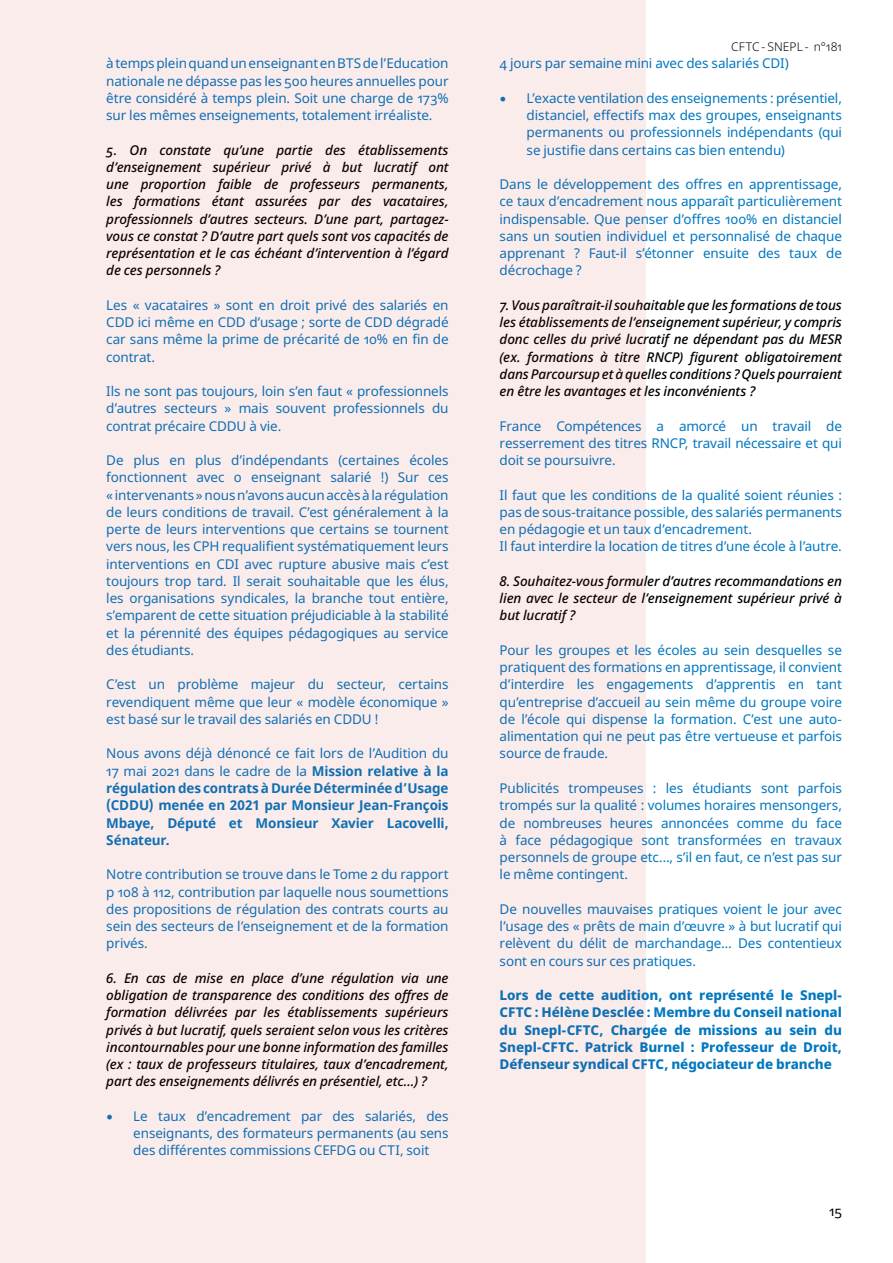
<style>
.page{position:relative;width:893px;height:1263px;background:#fff}
.page>*{position:absolute;margin:0;border:0;box-sizing:border-box;transform-origin:0 0}
.t1{font:13.5px/17.2px "Noto Sans";letter-spacing:-.01em;color:#0077c0;text-align:justify}
.t2{font:italic 500 13.5px/17.2px "Noto Sans";letter-spacing:-.01em;color:#000;text-align:justify}
.t3{font:700 13.5px/17.2px "Noto Sans";letter-spacing:-.01em;color:#0077c0;text-align:justify}
.t4{font:800 13.5px/17.2px "Noto Sans";letter-spacing:-.005em;color:#0077c0;text-align:justify}
.t5{font:13.5px "Noto Sans";color:#000}
.t6{font:300 12px "Noto Sans";letter-spacing:.01em;color:#000}
.s1{font-weight:400}
.s2{font-family:"Minion Pro";font-size:18px}
</style>
<div class="page">
<div style="left:0;top:0;width:645px;height:1263px;background:#fbecec"></div>
<p class="t1" style="left:106px;top:55px;width:344px">à temps plein quand un enseignant en BTS de l’Education nationale ne dépasse pas les 500 heures annuelles pour être considéré à temps plein. Soit une charge de 173% sur les mêmes enseignements, totalement irréaliste.</p>
<p class="t2" style="left:106px;top:141px;width:344px">5. On constate qu’une partie des établissements d’enseignement supérieur privé à but lucratif ont une proportion faible de professeurs permanents, les formations étant assurées par des vacataires, professionnels d’autres secteurs. D’une part, partagez&shy;vous ce constat ? D’autre part quels sont vos capacités de représentation et le cas échéant d’intervention à l’égard de ces personnels ?</p>
<p class="t1" style="left:106px;top:297px;width:344px">Les « vacataires » sont en droit privé des salariés en CDD ici même en CDD d’usage ; sorte de CDD dégradé car sans même la prime de précarité de 10% en fin de contrat.</p>
<p class="t1" style="left:106px;top:383px;width:344px">Ils ne sont pas toujours, loin s’en faut « professionnels d’autres secteurs » mais souvent professionnels du contrat précaire CDDU à vie.</p>
<p class="t1" style="left:106px;top:452px;width:344px">De plus en plus d’indépendants (certaines écoles fonctionnent avec 0 enseignant salarié !) Sur ces « intervenants » nous n’avons aucun accès à la régulation de leurs conditions de travail. C’est généralement à la perte de leurs interventions que certains se tournent vers nous, les CPH requalifient systématiquement leurs interventions en CDI avec rupture abusive mais c’est toujours trop tard. Il serait souhaitable que les élus, les organisations syndicales, la branche tout entière, s’emparent de cette situation préjudiciable à la stabilité et la pérennité des équipes pédagogiques au service des étudiants.</p>
<p class="t1" style="left:106px;top:676px;width:344px">C’est un problème majeur du secteur, certains revendiquent même que leur « modèle économique » est basé sur le travail des salariés en CDDU !</p>
<p class="t3" style="left:106px;top:745px;width:344px"><span class="s1">Nous avons déjà dénoncé ce fait lors de l’Audition du 17 mai 2021 dans le cadre de la</span> Mission relative à la régulation des contrats à Durée Déterminée d’Usage (CDDU) menée en 2021 par Monsieur Jean-François Mbaye, Député et Monsieur Xavier Lacovelli, Sénateur.</p>
<p class="t1" style="left:106px;top:866px;width:344px">Notre contribution se trouve dans le Tome 2 du rapport p 108 à 112, contribution par laquelle nous soumettions des propositions de régulation des contrats courts au sein des secteurs de l’enseignement et de la formation privés.</p>
<p class="t2" style="left:106px;top:969px;width:344px">6. En cas de mise en place d’une régulation via une obligation de transparence des conditions des offres de formation délivrées par les établissements supérieurs privés à but lucratif, quels seraient selon vous les critères incontournables pour une bonne information des familles (ex : taux de professeurs titulaires, taux d’encadrement, part des enseignements délivrés en présentiel, etc…) ?</p>
<p class="t1" style="left:133px;top:1107px;width:317px;text-indent:-27px"><span class="s2">•</span> Le taux d’encadrement par des salariés, des enseignants, des formateurs permanents (au sens des différentes commissions CEFDG ou CTI, soit</p>
<p class="t6" style="left:731px;top:38px;width:112px">CFTC - SNEPL - n°181</p>
<p class="t1" style="left:500px;top:55px;width:291px">4 jours par semaine mini avec des salariés CDI)</p>
<p class="t1" style="left:527px;top:90px;width:317px;text-indent:-27px"><span class="s2">•</span> L’exacte ventilation des enseignements : présentiel, distanciel, effectifs max des groupes, enseignants permanents ou professionnels indépendants (qui se justifie dans certains cas bien entendu)</p>
<p class="t1" style="left:500px;top:176px;width:344px">Dans le développement des offres en apprentissage, ce taux d’encadrement nous apparaît particulièrement indispensable. Que penser d’offres 100% en distanciel sans un soutien individuel et personnalisé de chaque apprenant ? Faut-il s’étonner ensuite des taux de décrochage ?</p>
<p class="t2" style="left:500px;top:297px;width:344px">7. Vous paraîtrait-il souhaitable que les formations de tous les établissements de l’enseignement supérieur, y compris donc celles du privé lucratif ne dépendant pas du MESR (ex. formations à titre RNCP) figurent obligatoirement dans Parcoursup et à quelles conditions ? Quels pourraient en être les avantages et les inconvénients ?</p>
<p class="t1" style="left:500px;top:417px;width:344px">France Compétences a amorcé un travail de resserrement des titres RNCP, travail nécessaire et qui doit se poursuivre.</p>
<p class="t1" style="left:500px;top:486px;width:344px;text-align:left">Il faut que les conditions de la qualité soient réunies : pas de sous-traitance possible, des salariés permanents en pédagogie et un taux d’encadrement.<br>Il faut interdire la location de titres d’une école à l’autre.</p>
<p class="t2" style="left:500px;top:573px;width:344px">8. Souhaitez-vous formuler d’autres recommandations en lien avec le secteur de l’enseignement supérieur privé à but lucratif ?</p>
<p class="t1" style="left:500px;top:642px;width:344px">Pour les groupes et les écoles au sein desquelles se pratiquent des formations en apprentissage, il convient d’interdire les engagements d’apprentis en tant qu’entreprise d’accueil au sein même du groupe voire de l’école qui dispense la formation. C’est une auto&shy;alimentation qui ne peut pas être vertueuse et parfois source de fraude.</p>
<p class="t1" style="left:500px;top:780px;width:344px">Publicités trompeuses : les étudiants sont parfois trompés sur la qualité : volumes horaires mensongers, de nombreuses heures annoncées comme du face à face pédagogique sont transformées en travaux personnels de groupe etc…, s’il en faut, ce n’est pas sur le même contingent.</p>
<p class="t1" style="left:500px;top:900px;width:344px">De nouvelles mauvaises pratiques voient le jour avec l’usage des « prêts de main d’œuvre » à but lucratif qui relèvent du délit de marchandage… Des contentieux sont en cours sur ces pratiques.</p>
<p class="t4" style="left:500px;top:987px;width:344px">Lors de cette audition, ont représenté le Snepl-CFTC : Hélène Desclée : Membre du Conseil national du Snepl-CFTC, Chargée de missions au sein du Snepl-CFTC. Patrick Burnel : Professeur de Droit, Défenseur syndical CFTC, négociateur de branche</p>
<p class="t5" style="left:829px;top:1201px;width:14px">15</p>
</div>
